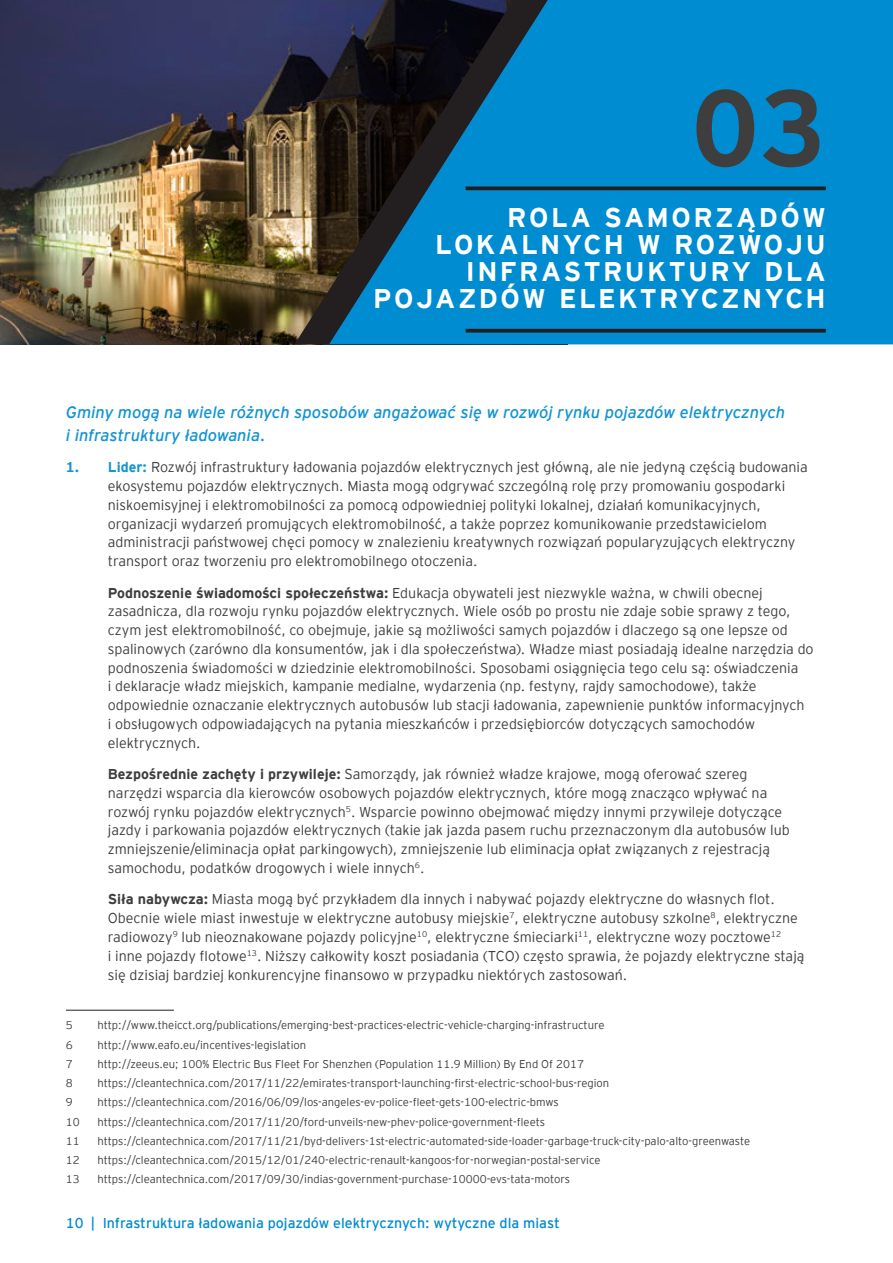
<style>
.page{position:relative;width:893px;height:1263px;background:#fff}
.page>*{position:absolute;margin:0;border:0;box-sizing:border-box;transform-origin:0 0}
.t1{font:700 108px "EY Interstate";color:#3e3e3f}
.Tytuł_rozdziału{font:700 27px/27px "EY Interstate";letter-spacing:.09em;color:#fff;text-align:right}
.Lead{font:italic 16.5px/22.5px "EY Interstate";color:#1394d3}
.Podcięty{font:300 14.25px/18.8px "EY Interstate";color:#3e3e3f}
.t2{font:14.25px "EY Interstate";color:#008cd0}
.Footnote{font:300 11.25px "EY Interstate";color:#3e3e3f}
.s1{font-weight:700;color:#1394d3}
.s2{font-weight:700}
</style>
<div class="page">
<img style="left:0;top:0;width:294px;height:344px">
<hr style="left:66px;top:1010px;width:108px;height:1px;background:#231f20">
<div style="left:556px;top:0;width:337px;height:344px;background:#008cd0"></div>
<svg style="left:294px;top:0;width:262px;height:344px;background:#16516f"></svg>
<svg style="left:466px;top:329px;width:360px;height:4px"></svg>
<svg style="left:466px;top:186px;width:360px;height:4px"></svg>
<p class="t1" style="left:692px;top:50px;width:135px">03</p>
<p class="Tytuł_rozdziału" style="left:373px;top:202px;width:454px">ROLA SAMORZĄDÓW<br>LOKALNYCH W ROZWOJU<br>INFRASTRUKTURY DLA<br>POJAZDÓW ELEKTRYCZNYCH</p>
<p class="Lead" style="left:66px;top:400px;width:721px">Gminy mogą na wiele różnych sposobów angażować się w rozwój rynku pojazdów elektrycznych i infrastruktury ładowania.</p>
<p class="Podcięty" style="left:108px;top:457px;width:701px;text-indent:-42px"><span class="s1">1. Lider:</span> Rozwój infrastruktury ładowania pojazdów elektrycznych jest główną, ale nie jedyną częścią budowania ekosystemu pojazdów elektrycznych. Miasta mogą odgrywać szczególną rolę przy promowaniu gospodarki niskoemisyjnej i elektromobilności za pomocą odpowiedniej polityki lokalnej, działań komunikacyjnych, organizacji wydarzeń promujących elektromobilność, a także poprzez komunikowanie przedstawicielom administracji państwowej chęci pomocy w znalezieniu kreatywnych rozwiązań popularyzujących elektryczny transport oraz tworzeniu pro elektromobilnego otoczenia.</p>
<p class="Podcięty" style="left:108px;top:582px;width:707px"><span class="s2">Podnoszenie świadomości społeczeństwa:</span> Edukacja obywateli jest niezwykle ważna, w chwili obecnej zasadnicza, dla rozwoju rynku pojazdów elektrycznych. Wiele osób po prostu nie zdaje sobie sprawy z tego, czym jest elektromobilność, co obejmuje, jakie są możliwości samych pojazdów i dlaczego są one lepsze od spalinowych (zarówno dla konsumentów, jak i dla społeczeństwa). Władze miast posiadają idealne narzędzia do podnoszenia świadomości w dziedzinie elektromobilności. Sposobami osiągnięcia tego celu są: oświadczenia<br>i deklaracje władz miejskich, kampanie medialne, wydarzenia (np. festyny, rajdy samochodowe), także odpowiednie oznaczanie elektrycznych autobusów lub stacji ładowania, zapewnienie punktów informacyjnych<br>i obsługowych odpowiadających na pytania mieszkańców i przedsiębiorców dotyczących samochodów elektrycznych.</p>
<p class="Podcięty" style="left:108px;top:764px;width:683px"><span class="s2">Bezpośrednie zachęty i przywileje:</span> Samorządy, jak również władze krajowe, mogą oferować szereg narzędzi wsparcia dla kierowców osobowych pojazdów elektrycznych, które mogą znacząco wpływać na rozwój rynku pojazdów elektrycznych<sup>5</sup>. Wsparcie powinno obejmować między innymi przywileje dotyczące jazdy i parkowania pojazdów elektrycznych (takie jak jazda pasem ruchu przeznaczonym dla autobusów lub zmniejszenie/eliminacja opłat parkingowych), zmniejszenie lub eliminacja opłat związanych z rejestracją samochodu, podatków drogowych i wiele innych<sup>6</sup>.</p>
<p class="Podcięty" style="left:108px;top:889px;width:698px"><span class="s2">Siła nabywcza:</span> Miasta mogą być przykładem dla innych i nabywać pojazdy elektryczne do własnych flot.<br>Obecnie wiele miast inwestuje w elektryczne autobusy miejskie<sup>7</sup>, elektryczne autobusy szkolne<sup>8</sup>, elektryczne radiowozy<sup>9</sup> lub nieoznakowane pojazdy policyjne<sup>10</sup>, elektryczne śmieciarki<sup>11</sup>, elektryczne wozy pocztowe<sup>12<br></sup>i inne pojazdy flotowe<sup>13</sup>. Niższy całkowity koszt posiadania (TCO) często sprawia, że pojazdy elektryczne stają się dzisiaj bardziej konkurencyjne finansowo w przypadku niektórych zastosowań.</p>
<p class="Footnote" style="left:66px;top:1017px;width:8px">5</p>
<p class="Footnote" style="left:97px;top:1017px;width:509px">http://www.theicct.org/publications/emerging-best-practices-electric-vehicle-charging-infrastructure</p>
<p class="Footnote" style="left:66px;top:1037px;width:8px">6</p>
<p class="Footnote" style="left:97px;top:1037px;width:210px">http://www.eafo.eu/incentives-legislation</p>
<p class="Footnote" style="left:66px;top:1056px;width:8px">7</p>
<p class="Footnote" style="left:97px;top:1056px;width:488px">http://zeeus.eu; 100% Electric Bus Fleet For Shenzhen (Population 11.9 Million) By End Of 2017</p>
<p class="Footnote" style="left:66px;top:1075px;width:8px">8</p>
<p class="Footnote" style="left:97px;top:1075px;width:513px">https://cleantechnica.com/2017/11/22/emirates-transport-launching-first-electric-school-bus-region</p>
<p class="Footnote" style="left:66px;top:1094px;width:8px">9</p>
<p class="Footnote" style="left:97px;top:1094px;width:463px">https://cleantechnica.com/2016/06/09/los-angeles-ev-police-fleet-gets-100-electric-bmws</p>
<p class="Footnote" style="left:66px;top:1114px;width:15px">10</p>
<p class="Footnote" style="left:97px;top:1114px;width:449px">https://cleantechnica.com/2017/11/20/ford-unveils-new-phev-police-government-fleets</p>
<p class="Footnote" style="left:66px;top:1133px;width:15px">11</p>
<p class="Footnote" style="left:97px;top:1133px;width:654px">https://cleantechnica.com/2017/11/21/byd-delivers-1st-electric-automated-side-loader-garbage-truck-city-palo-alto-greenwaste</p>
<p class="Footnote" style="left:66px;top:1152px;width:15px">12</p>
<p class="Footnote" style="left:97px;top:1152px;width:505px">https://cleantechnica.com/2015/12/01/240-electric-renault-kangoos-for-norwegian-postal-service</p>
<p class="Footnote" style="left:66px;top:1171px;width:15px">13</p>
<p class="Footnote" style="left:97px;top:1171px;width:474px">https://cleantechnica.com/2017/09/30/indias-government-purchase-10000-evs-tata-motors</p>
<p class="t2" style="left:66px;top:1213px;width:495px">10 | Infrastruktura ładowania pojazdów elektrycznych: wytyczne dla miast</p>
</div>
